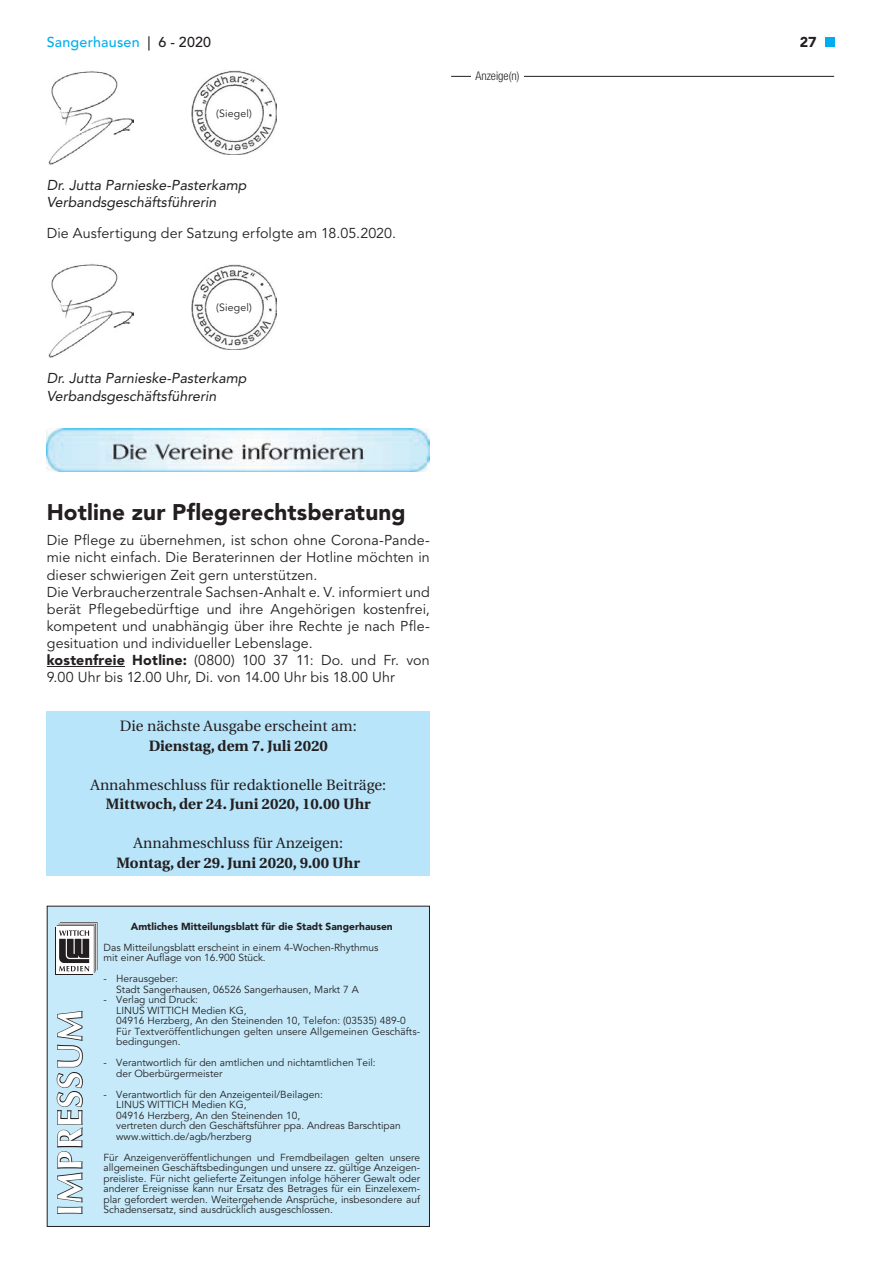
<style>
.page{position:relative;width:881px;height:1263px;background:#fff}
.page>*{position:absolute;margin:0;border:0;box-sizing:border-box;transform-origin:0 0}
.t1{font:700 34.5px "Optima LT";letter-spacing:.05em;color:#fff}
.t2{font:900 22.5px "Avenir LT";letter-spacing:.005em;color:#231f20}
.t3{font:15px "Utopia";color:#231f20}
.t4{font:700 15px "Utopia";color:#231f20}
.t5{font:14.25px/17.1px "Avenir LT";letter-spacing:.01em;color:#231f20}
.t6{font:italic 14.25px/17.1px "Avenir LT";color:#231f20}
.t7{font:500 14.25px "Avenir LT";letter-spacing:.01em;color:#00aeef}
.t8{font:900 14.25px "Avenir LT";color:#231f20}
.t9{font:300 condensed 12px "Helvetica Neue LT";color:#231f20}
.t10{font:10.5px "Avenir LT";letter-spacing:.02em;color:#231f20}
.t11{font:10.2px/10.5px "Avenir LT";color:#231f20}
.t12{font:900 10.2px "Avenir LT";color:#231f20}
.s1{color:#231f20}
.s2{font-weight:900}
</style>
<div class="page">
<div style="left:824px;top:37px;width:9px;height:9px;background:#00aeef"></div>
<img style="left:48px;top:70px;width:85px;height:94px">
<img style="left:48px;top:264px;width:85px;height:94px">
<img style="left:47px;top:429px;width:382px;height:42px">
<hr style="left:47px;top:666px;width:78px;height:1px;background:#231f20">
<img style="left:191px;top:70px;width:85px;height:85px">
<img style="left:191px;top:265px;width:85px;height:84px">
<div style="left:47px;top:711px;width:382px;height:165px;background:#b9e5fa"></div>
<div style="left:47px;top:906px;width:382px;height:321px;background:#c6eafa"></div>
<svg style="left:56px;top:1010px;width:27px;height:204px"></svg>
<div style="left:55px;top:927px;width:38px;height:48px;background:#231f20"></div>
<div style="left:56px;top:927px;width:36px;height:47px;background:#fff"></div>
<svg style="left:57px;top:922px;width:40px;height:51px"></svg>
<hr style="left:451px;top:76px;width:382px;height:1px;background:#231f20">
<div style="left:471px;top:72px;width:52px;height:7px;background:#fff"></div>
<h3 class="t7" style="left:47px;top:34px;width:166px">Sangerhausen <span class="s1">| 6 - 2020</span></h3>
<h3 class="t8" style="left:799px;top:34px;width:18px">27</h3>
<p class="t10" style="left:216px;top:107px;width:37px">(Siegel)</p>
<h3 class="t6" style="left:47px;top:176px;width:201px">Dr. Jutta Parnieske-Pasterkamp<br>Verbandsgeschäftsführerin</h3>
<h3 class="t5" style="left:47px;top:225px;width:350px">Die Ausfertigung der Satzung erfolgte am 18.05.2020.</h3>
<p class="t10" style="left:216px;top:301px;width:37px">(Siegel)</p>
<h3 class="t6" style="left:47px;top:370px;width:201px">Dr. Jutta Parnieske-Pasterkamp<br>Verbandsgeschäftsführerin</h3>
<h2 class="t2" style="left:47px;top:498px;width:360px">Hotline zur Pflegerechtsberatung</h2>
<p class="t5" style="left:47px;top:532px;width:384px">Die Pflege zu übernehmen, ist schon ohne Corona-Pande&shy;mie nicht einfach. Die Beraterinnen der Hotline möchten in dieser schwierigen Zeit gern unterstützen.<br>Die Verbraucherzentrale Sachsen-Anhalt e. V. informiert und berät Pflegebedürftige und ihre Angehörigen kostenfrei, kompetent und unabhängig über ihre Rechte je nach Pfle&shy;gesituation und individueller Lebenslage.<br><span class="s2">kostenfreie Hotline:</span> (0800) 100 37 11: Do. und Fr. von 9.00 Uhr bis 12.00 Uhr, Di. von 14.00 Uhr bis 18.00 Uhr</p>
<h3 class="t3" style="left:120px;top:718px;width:238px">Die nächste Ausgabe erscheint am:</h3>
<h3 class="t4" style="left:149px;top:737px;width:181px">Dienstag, dem 7. Juli 2020</h3>
<h3 class="t3" style="left:90px;top:776px;width:297px">Annahmeschluss für redaktionelle Beiträge:</h3>
<h3 class="t4" style="left:106px;top:796px;width:266px">Mittwoch, der 24. Juni 2020, 10.00 Uhr</h3>
<h3 class="t3" style="left:133px;top:835px;width:211px">Annahmeschluss für Anzeigen:</h3>
<h3 class="t4" style="left:116px;top:854px;width:245px">Montag, der 29. Juni 2020, 9.00 Uhr</h3>
<h1 class="t1" style="left:50px;top:1216px;width:207px;rotate:-90deg">IMPRESSUM</h1>
<p class="t12" style="left:131px;top:920px;width:263px">Amtliches Mitteilungsblatt für die Stadt Sangerhausen</p>
<p class="t11" style="left:103px;top:942px;width:276px">Das Mitteilungsblatt erscheint in einem 4-Wochen-Rhythmus mit einer Auflage von 16.900 Stück.</p>
<p class="t11" style="left:116px;top:974px;width:244px;text-indent:-13px">- Herausgeber:<br>Stadt Sangerhausen, 06526 Sangerhausen, Markt 7 A</p>
<p class="t11" style="left:116px;top:995px;width:305px;text-indent:-13px">- Verlag und Druck:<br>LINUS WITTICH Medien KG,<br>04916 Herzberg, An den Steinenden 10, Telefon: (03535) 489-0<br>Für Textveröffentlichungen gelten unsere Allgemeinen Geschäfts&shy;bedingungen.</p>
<p class="t11" style="left:116px;top:1058px;width:261px;text-indent:-13px">- Verantwortlich für den amtlichen und nichtamtlichen Teil: der Oberbürgermeister</p>
<p class="t11" style="left:116px;top:1089px;width:286px;text-indent:-13px">- Verantwortlich für den Anzeigenteil/Beilagen:<br>LINUS WITTICH Medien KG,<br>04916 Herzberg, An den Steinenden 10,<br>vertreten durch den Geschäftsführer ppa. Andreas Barschtipan www.wittich.de/agb/herzberg</p>
<p class="t11" style="left:103px;top:1152px;width:318px;text-align:justify">Für Anzeigenveröffentlichungen und Fremdbeilagen gelten unsere allgemeinen Geschäftsbedingungen und unsere zz. gültige Anzeigen&shy;preisliste. Für nicht gelieferte Zeitungen infolge höherer Gewalt oder anderer Ereignisse kann nur Ersatz des Betrages für ein Einzelexem&shy;plar gefordert werden. Weitergehende Ansprüche, insbesondere auf</p>
<p class="t11" style="left:103px;top:1205px;width:231px">Schadensersatz, sind ausdrücklich ausgeschlossen.</p>
<p class="t9" style="left:475px;top:69px;width:45px">Anzeige(n)</p>
</div>
